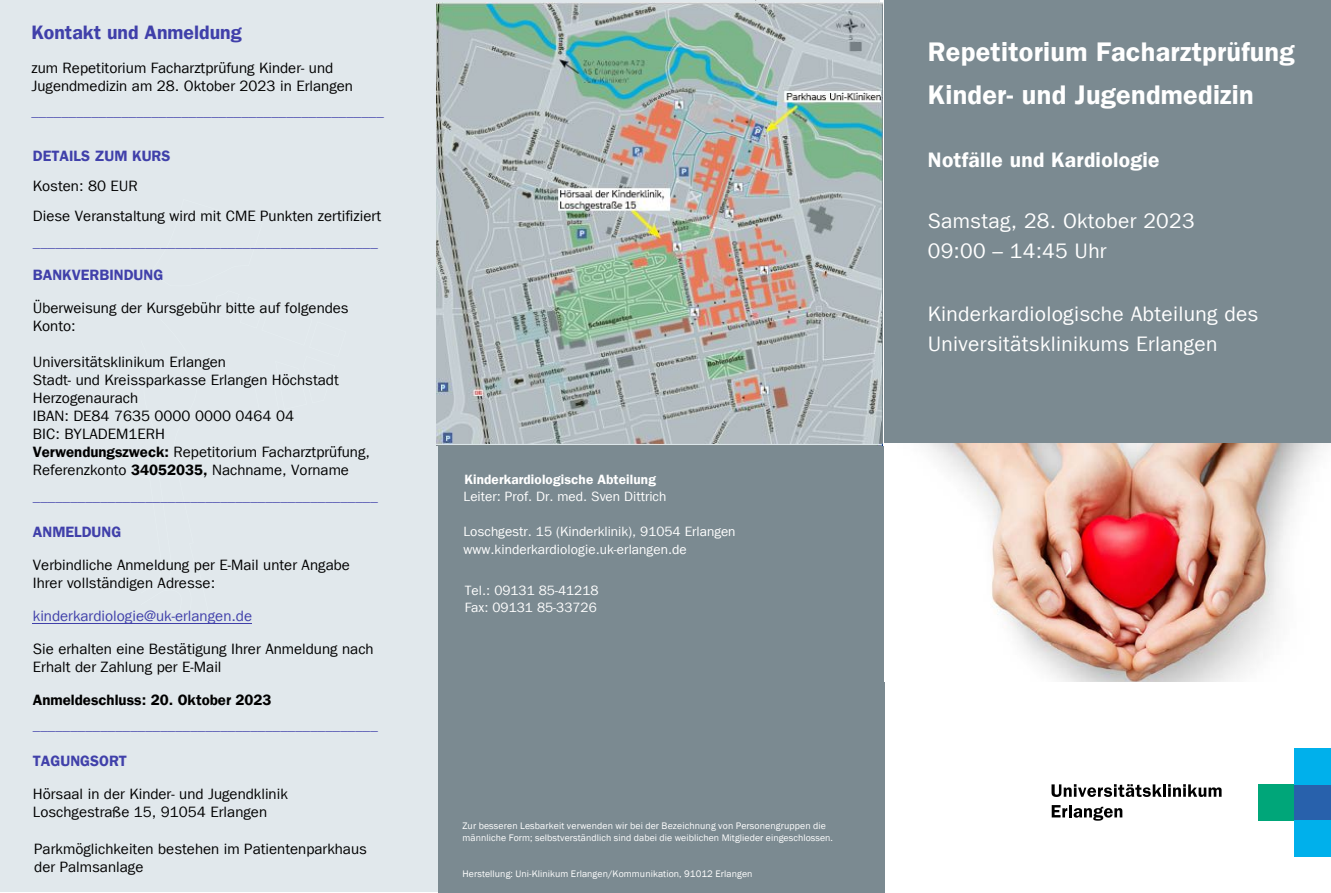
<style>
.page{position:relative;width:1331px;height:893px;background:#fff}
.page>*{position:absolute;margin:0;border:0;box-sizing:border-box;transform-origin:0 0}
.t1{font:700 27px/42.2px "ITC Franklin Gothic LT Book";letter-spacing:.01em;color:#fff}
.t2{font:21px/30.2px "Franklin Gothic LT";letter-spacing:.015em;color:#fff}
.t3{font:21px "ITC Franklin Gothic LT Book";letter-spacing:.015em;color:#fff}
.t4{font:700 21px "ITC Franklin Gothic LT Book";letter-spacing:.015em;color:#fff}
.t5{font:600 19.5px "Franklin Gothic LT";color:#4040aa}
.t6{font:15px/18px "Franklin Gothic LT";color:#000}
.t7{font:15px "Franklin Gothic LT";color:#4040aa}
.t8{font:600 15px "Franklin Gothic LT";color:#4040aa}
.t9{font:600 15px "Franklin Gothic LT";color:#000}
.t10{font:13.5px/17.5px "Franklin Gothic LT";color:#fff}
.t11{font:700 13.5px "ITC Franklin Gothic LT Book";letter-spacing:.01em;color:#fff}
.t12{font:9.75px/12px "Franklin Gothic";letter-spacing:.01em;color:#fff}
.s1{font-family:"ITC Franklin Gothic LT Book"}
.s2{font-weight:600}
.s3{font-family:"Franklin Gothic LT"}
</style>
<div class="page">
<div style="left:0;top:0;width:880px;height:892px;background:#e1e8ec"></div>
<div style="left:438px;top:447px;width:446px;height:446px;background:#7b8a91"></div>
<div style="left:884px;top:0;width:447px;height:452px;background:#7b8a91"></div>
<hr style="left:33px;top:623px;width:219px;height:1px;background:#4040aa">
<div style="left:1258px;top:784px;width:37px;height:36px;background:#00a679"></div>
<div style="left:1295px;top:784px;width:36px;height:36px;background:#2861ac"></div>
<div style="left:1295px;top:820px;width:36px;height:37px;background:#00b0eb"></div>
<div style="left:1295px;top:748px;width:36px;height:36px;background:#00b0eb"></div>
<svg style="left:1052px;top:805px;width:70px;height:16px"></svg>
<svg style="left:1051px;top:784px;width:170px;height:13px"></svg>
<img style="left:884px;top:444px;width:447px;height:237px">
<img style="left:436px;top:3px;width:447px;height:443px">
<h3 class="t5" style="left:31px;top:21px;width:212px">Kontakt und Anmeldung</h3>
<p class="t6" style="left:31px;top:59px;width:323px">zum Rep<span class="s1">e</span>titorium Facharztprüfung Kinder- und<br>Jugendmedizin am 28. Oktober 2023 in Erlangen</p>
<p class="t7" style="left:31px;top:103px;width:354px">_______________________________________________</p>
<p class="t8" style="left:33px;top:147px;width:139px">DETAILS ZUM KURS</p>
<p class="t6" style="left:33px;top:171px;width:350px;line-height:30px">Kosten: 80 EUR<br>Diese Veranstaltung wird mit CME Punkten zertifiziert</p>
<p class="t7" style="left:33px;top:233px;width:346px">______________________________________________</p>
<p class="t8" style="left:33px;top:266px;width:132px">BANKVERBINDUNG</p>
<p class="t6" style="left:33px;top:299px;width:317px">Überweisung der Kursgebühr bitte auf folgendes<br>Konto:</p>
<p class="t6" style="left:33px;top:353px;width:339px">Universitätsklinikum Erlangen<br>Stadt- und Kreissparkasse Erlangen Höchstadt Herzogenaurach<br>IBAN: DE84 7635 0000 0000 0464 04<br>BIC: BYLADEM1ERH<br><span class="s2">Verwendungszweck:</span> Repetitorium Facharztprüfung, Referenzkonto <span class="s2">34052035,</span> Nachname, Vorname</p>
<p class="t7" style="left:33px;top:487px;width:346px">______________________________________________</p>
<p class="t8" style="left:33px;top:523px;width:90px">ANMELDUNG</p>
<p class="t6" style="left:33px;top:556px;width:319px">Verbindliche Anmeldung per E-Mail unter Angabe<br>Ihrer vollständigen Adresse:</p>
<p class="t7" style="left:33px;top:607px;width:221px">kinderkardiologie@uk-erlangen.de</p>
<p class="t6" style="left:33px;top:640px;width:342px">Sie erhalten eine Bestätigung Ihrer Anmeldung nach<br>Erhalt der Zahlung per E-Mail</p>
<p class="t9" style="left:33px;top:691px;width:240px">Anmeldeschluss: 20. Oktober 2023</p>
<p class="t8" style="left:33px;top:716px;width:346px">______________________________________________</p>
<p class="t8" style="left:33px;top:752px;width:96px">TAGUNGSORT</p>
<p class="t6" style="left:33px;top:785px;width:257px">Hörsaal in der Kinder- und Jugendklinik<br>Loschgestraße 15, 91054 Erlangen</p>
<p class="t6" style="left:34px;top:839px;width:334px">Parkmöglichkeiten bestehen im Patientenparkhaus der Palmsanlage</p>
<p class="t11" style="left:464px;top:471px;width:193px">Kinderkardiologische Abteilung</p>
<p class="t10" style="left:464px;top:488px;width:204px">Leiter: Prof. Dr. med. Sven Dittrich</p>
<p class="t10" style="left:464px;top:523px;width:274px">Loschgestr. 15 (Kinderklinik), 91054 Erlangen www.kinderkardiologie.uk-erlangen.de</p>
<p class="t10" style="left:465px;top:581px;width:135px">Tel.: 09131 85-41218<br>Fax: 09131 85-33726</p>
<p class="t12" style="left:462px;top:820px;width:372px">Zur besseren Lesbarkeit verwenden wir bei der Bezeichnung von Personengruppen die männliche Form; selbstverständlich sind dabei die weiblichen Mitglieder eingeschlossen.</p>
<p class="t12" style="left:463px;top:868px;width:291px">Herstellung: Uni-Klinikum Erlangen/Kommunikation, 91012 Erlangen</p>
<h1 class="t1" style="left:928px;top:31px;width:368px">Repetitorium Facharztprüfung<br>Kinder- und Jugendmedizin</h1>
<h2 class="t4" style="left:928px;top:148px;width:233px">Notfälle und Kardiologie</h2>
<h2 class="t2" style="left:928px;top:206px;width:268px">Samstag, 28. Oktober 2023<br>09:00 – 14:45 Uhr</h2>
<h2 class="t3" style="left:928px;top:302px;width:332px">Kinderkardiologische Abteilung <span class="s3">des</span></h2>
<h2 class="t2" style="left:928px;top:329px;width:291px">Universitätsklinikums Erlangen</h2>
</div>
